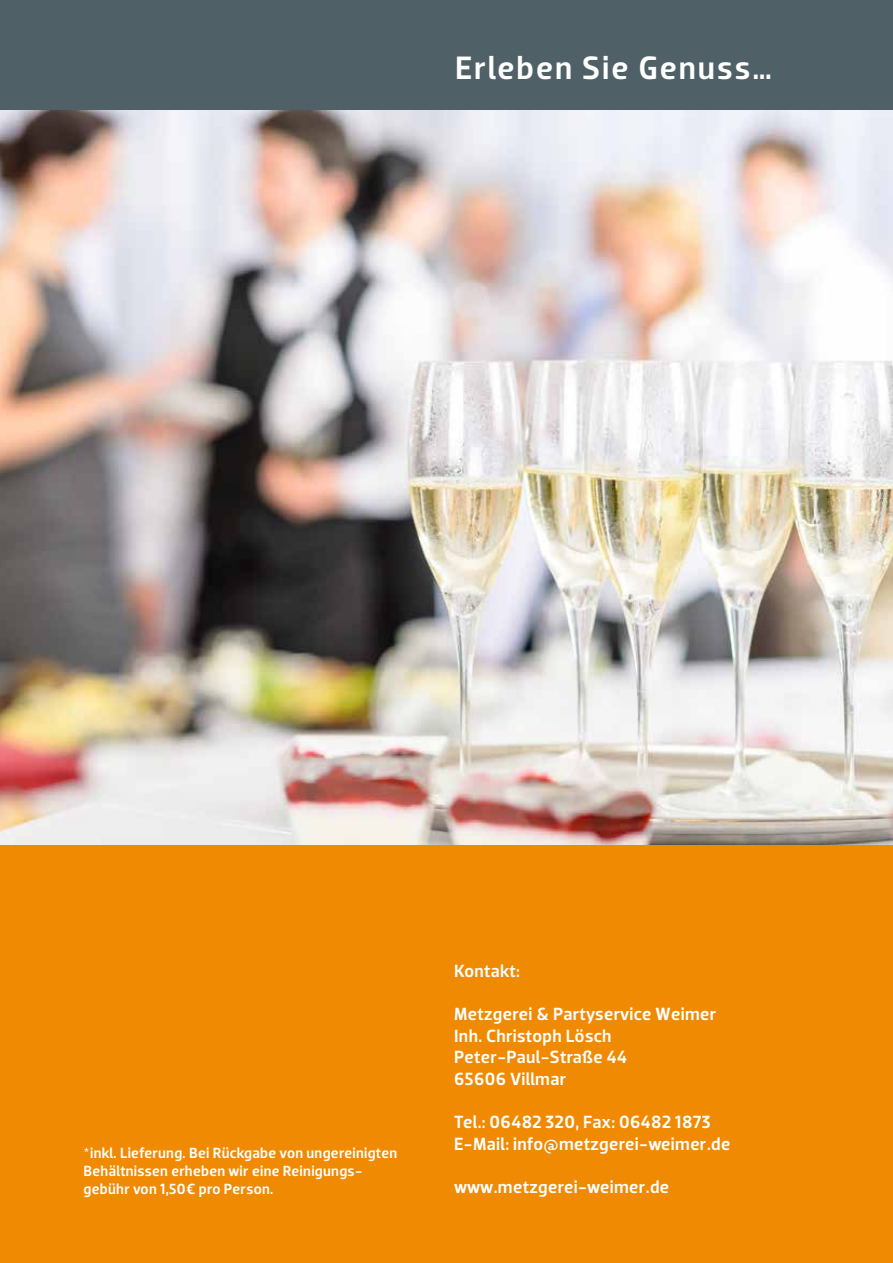
<style>
.page{position:relative;width:893px;height:1263px;background:#fff}
.page>*{position:absolute;margin:0;border:0;box-sizing:border-box;transform-origin:0 0}
.t1{font:500 33px "Dobra";letter-spacing:.055em;color:#fff}
.t2{font:500 18px/21.6px "Dobra";letter-spacing:.02em;color:#fff}
.t3{font:500 15px/18px "Dobra";letter-spacing:.02em;color:#fff}
</style>
<div class="page">
<div style="left:0;top:844px;width:893px;height:419px;background:#f08a03"></div>
<div style="left:0;top:0;width:893px;height:111px;background:#4f6166"></div>
<img style="left:0;top:111px;width:893px;height:733px">
<h1 class="t1" style="left:455px;top:48px;width:318px">Erleben Sie Genuss…</h1>
<p class="t3" style="left:84px;top:1144px;width:315px">*inkl. Lieferung. Bei Rückgabe von ungereinigten<br>Behältnissen erheben wir eine Reinigungs&shy;gebühr von 1,50€ pro Person.</p>
<p class="t2" style="left:454px;top:960px;width:67px">Kontakt:</p>
<p class="t2" style="left:454px;top:1003px;width:264px">Metzgerei &amp; Partyservice Weimer<br>Inh. Christoph Lösch<br>Peter-Paul-Straße 44<br>65606 Villmar</p>
<p class="t2" style="left:454px;top:1111px;width:278px">Tel.: 06482 320, Fax: 06482 1873<br>E-Mail: info@metzgerei-weimer.de</p>
<p class="t2" style="left:454px;top:1176px;width:217px">www.metzgerei-weimer.de</p>
</div>
